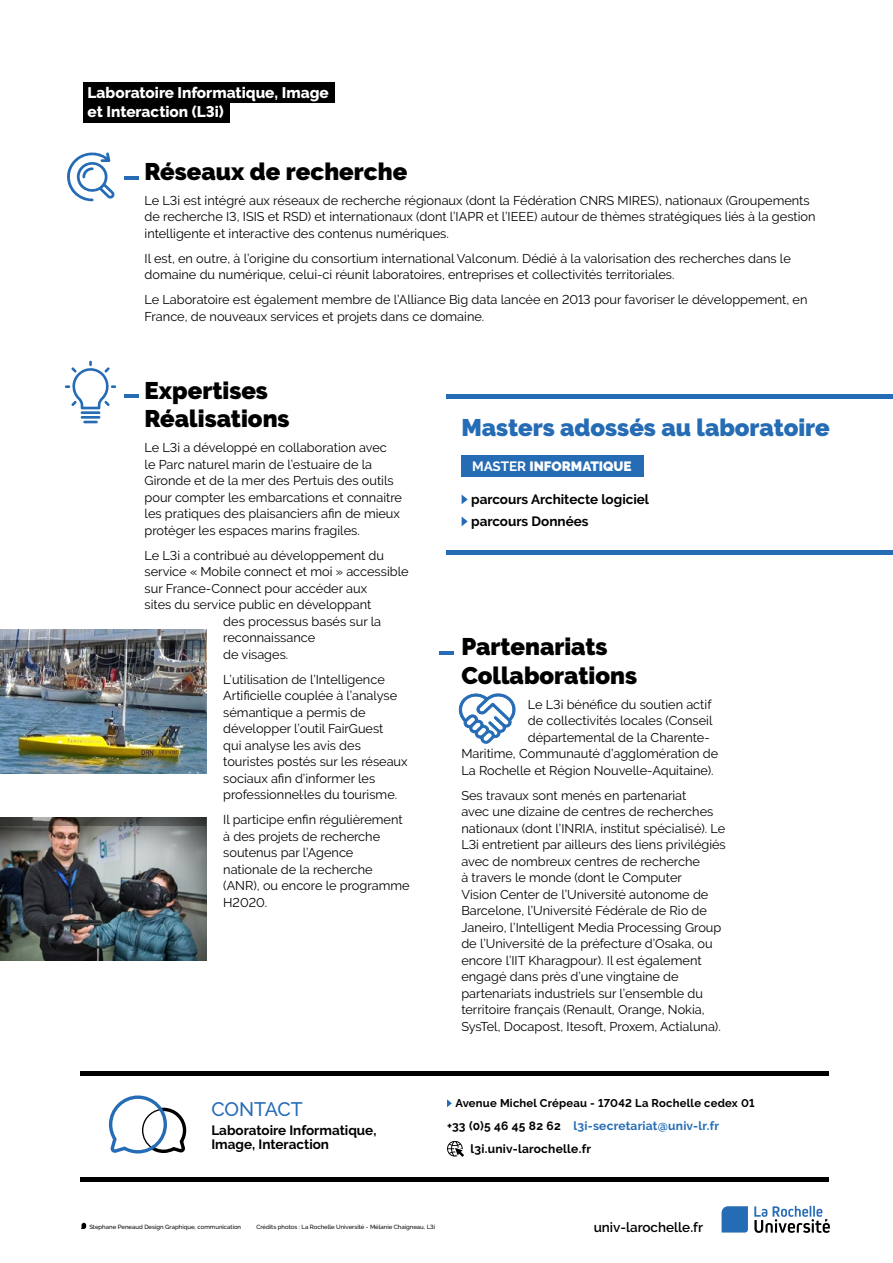
<style>
.page{position:relative;width:893px;height:1263px;background:#fff}
.page>*{position:absolute;margin:0;border:0;box-sizing:border-box;transform-origin:0 0}
.t1{font:900 24px/28.8px "Raleway";color:#000}
.t2{font:900 24px "Raleway";color:#256cb5}
.t3{font:500 19.5px "Raleway";letter-spacing:-.005em;color:#256cb5}
.t4{font:800 15.3px/18.3px "Raleway";color:#fff}
.t5{font:700 13.5px/22px "Raleway";color:#000}
.t6{font:600 13.5px "Raleway";color:#000}
.t7{font:900 13.5px "Raleway";color:#fff}
.t8{font:12.75px/16.5px "Raleway";color:#000}
.t9{font:700 12px/23px "Raleway";letter-spacing:.02em;color:#000}
.t10{font:700 11.25px "Raleway";letter-spacing:.02em;color:#000}
.t11{font:500 6px "Raleway";color:#000}
.s1{font-weight:700}
.s2{color:#256cb5}
</style>
<div class="page">
<svg style="left:722px;top:1206px;width:26px;height:26px"></svg>
<svg style="left:754px;top:1206px;width:76px;height:27px"></svg>
<svg style="left:81px;top:1223px;width:5px;height:6px"></svg>
<svg style="left:462px;top:495px;width:6px;height:9px"></svg>
<svg style="left:462px;top:517px;width:6px;height:9px"></svg>
<svg style="left:447px;top:1099px;width:5px;height:8px"></svg>
<svg style="left:447px;top:1140px;width:17px;height:17px"></svg>
<svg style="left:108px;top:1095px;width:79px;height:59px"></svg>
<div style="left:83px;top:82px;width:252px;height:20px;background:#000"></div>
<div style="left:83px;top:100px;width:147px;height:23px;background:#000"></div>
<div style="left:446px;top:550px;width:447px;height:5px;background:#256cb5"></div>
<div style="left:446px;top:394px;width:447px;height:5px;background:#256cb5"></div>
<hr style="left:80px;top:1177px;width:749px;height:4px;background:#000">
<hr style="left:80px;top:1071px;width:749px;height:4px;background:#000">
<hr style="left:124px;top:177px;width:14px;height:3px;background:#256cb5">
<hr style="left:124px;top:395px;width:14px;height:3px;background:#256cb5">
<hr style="left:439px;top:651px;width:14px;height:3px;background:#256cb5">
<div style="left:461px;top:455px;width:183px;height:22px;background:#256cb5"></div>
<svg style="left:459px;top:693px;width:57px;height:51px"></svg>
<svg style="left:65px;top:361px;width:51px;height:62px"></svg>
<svg style="left:67px;top:152px;width:48px;height:49px"></svg>
<img style="left:0;top:630px;width:206px;height:144px">
<img style="left:0;top:826px;width:206px;height:135px">
<svg style="left:0;top:641px;width:206px;height:8px"></svg>
<svg style="left:0;top:817px;width:206px;height:9px"></svg>
<p class="t4" style="left:88px;top:84px;width:243px">Laboratoire Informatique, Image et Interaction (L3i)</p>
<h1 class="t1" style="left:145px;top:157px;width:264px">Réseaux de recherche</h1>
<p class="t8" style="left:145px;top:192px;width:672px">Le L3i est intégré aux réseaux de recherche régionaux (dont la Fédération CNRS MIRES), nationaux (Groupements de recherche I3, ISIS et RSD) et internationaux (dont l’IAPR et l’IEEE) autour de thèmes stratégiques liés à la gestion intelligente et interactive des contenus numériques.</p>
<p class="t8" style="left:145px;top:250px;width:648px">Il est, en outre, à l’origine du consortium international Valconum. Dédié à la valorisation des recherches dans le domaine du numérique, celui-ci réunit laboratoires, entreprises et collectivités territoriales.</p>
<p class="t8" style="left:145px;top:292px;width:664px">Le Laboratoire est également membre de l’Alliance Big data lancée en 2013 pour favoriser le développement, en<br>France, de nouveaux services et projets dans ce domaine.</p>
<h1 class="t1" style="left:145px;top:376px;width:147px">Expertises<br>Réalisations</h1>
<p class="t8" style="left:145px;top:440px;width:259px">Le L3i a développé en collaboration avec<br>le Parc naturel marin de l’estuaire de la Gironde et de la mer des Pertuis des outils pour compter les embarcations et connaitre les pratiques des plaisanciers afin de mieux protéger les espaces marins fragiles.</p>
<p class="t8" style="left:145px;top:547px;width:241px">Le L3i a contribué au développement du</p>
<p class="t8" style="left:145px;top:564px;width:266px">service « Mobile connect et moi » accessible</p>
<p class="t8" style="left:145px;top:580px;width:224px">sur France-Connect pour accéder aux</p>
<p class="t8" style="left:145px;top:597px;width:228px">sites du service public en développant</p>
<p class="t8" style="left:223px;top:613px;width:159px">des processus basés sur la</p>
<p class="t8" style="left:223px;top:630px;width:93px">reconnaissance</p>
<p class="t8" style="left:223px;top:646px;width:67px">de visages.</p>
<p class="t8" style="left:223px;top:671px;width:186px">L’utilisation de l’Intelligence<br>Artificielle couplée à l’analyse sémantique a permis de développer l’outil FairGuest<br>qui analyse les avis des touristes postés sur les réseaux sociaux afin d’informer les professionnel·les du tourisme.</p>
<p class="t8" style="left:223px;top:812px;width:188px">Il participe enfin régulièrement à des projets de recherche soutenus par l’Agence nationale de la recherche (ANR), ou encore le programme<br>H2020.</p>
<h2 class="t3" style="left:211px;top:1098px;width:93px">CONTACT</h2>
<p class="t5" style="left:211px;top:1123px;width:167px;line-height:14.2px">Laboratoire Informatique,<br>Image, Interaction</p>
<h1 class="t2" style="left:462px;top:414px;width:370px">Masters adossés au laboratoire</h1>
<p class="t7" style="left:472px;top:458px;width:161px"><span class="s1">MASTER</span> INFORMATIQUE</p>
<p class="t5" style="left:471px;top:489px;width:180px">parcours Architecte logiciel parcours Données</p>
<h1 class="t1" style="left:461px;top:632px;width:177px">Partenariats<br>Collaborations</h1>
<p class="t8" style="left:528px;top:696px;width:185px">Le L3i bénéfice du soutien actif</p>
<p class="t8" style="left:528px;top:712px;width:186px">de collectivités locales (Conseil</p>
<p class="t8" style="left:528px;top:729px;width:183px">départemental de la Charente-</p>
<p class="t8" style="left:461px;top:745px;width:259px">Maritime, Communauté d’agglomération de</p>
<p class="t8" style="left:461px;top:762px;width:254px">La Rochelle et Région Nouvelle-Aquitaine).</p>
<p class="t8" style="left:461px;top:787px;width:266px">Ses travaux sont menés en partenariat<br>avec une dizaine de centres de recherches nationaux (dont l’INRIA, institut spécialisé). Le L3i entretient par ailleurs des liens privilégiés avec de nombreux centres de recherche<br>à travers le monde (dont le Computer<br>Vision Center de l’Université autonome de Barcelone, l’Université Fédérale de Rio de Janeiro, l’Intelligent Media Processing Group de l’Université de la préfecture d’Osaka, ou encore l’IIT Kharagpour). Il est également engagé dans près d’une vingtaine de partenariats industriels sur l’ensemble du territoire français (Renault, Orange, Nokia, SysTel, Docapost, Itesoft, Proxem, Actialuna).</p>
<p class="t10" style="left:455px;top:1097px;width:301px">Avenue Michel Crépeau - 17042 La Rochelle cedex 01</p>
<p class="t9" style="left:470px;top:1114px;width:250px;text-indent:-23px">+33 (0)5 46 45 82 62 <span class="s2">l3i-secretariat@univ-lr.fr </span>l3i.univ-larochelle.fr</p>
<p class="t11" style="left:89px;top:1223px;width:153px">Stephane Peneaud Design Graphique, communication</p>
<p class="t11" style="left:256px;top:1223px;width:180px">Crédits photos : La Rochelle Université - Mélanie Chaigneau, L3i</p>
<p class="t6" style="left:594px;top:1220px;width:111px">univ-larochelle.fr</p>
</div>
